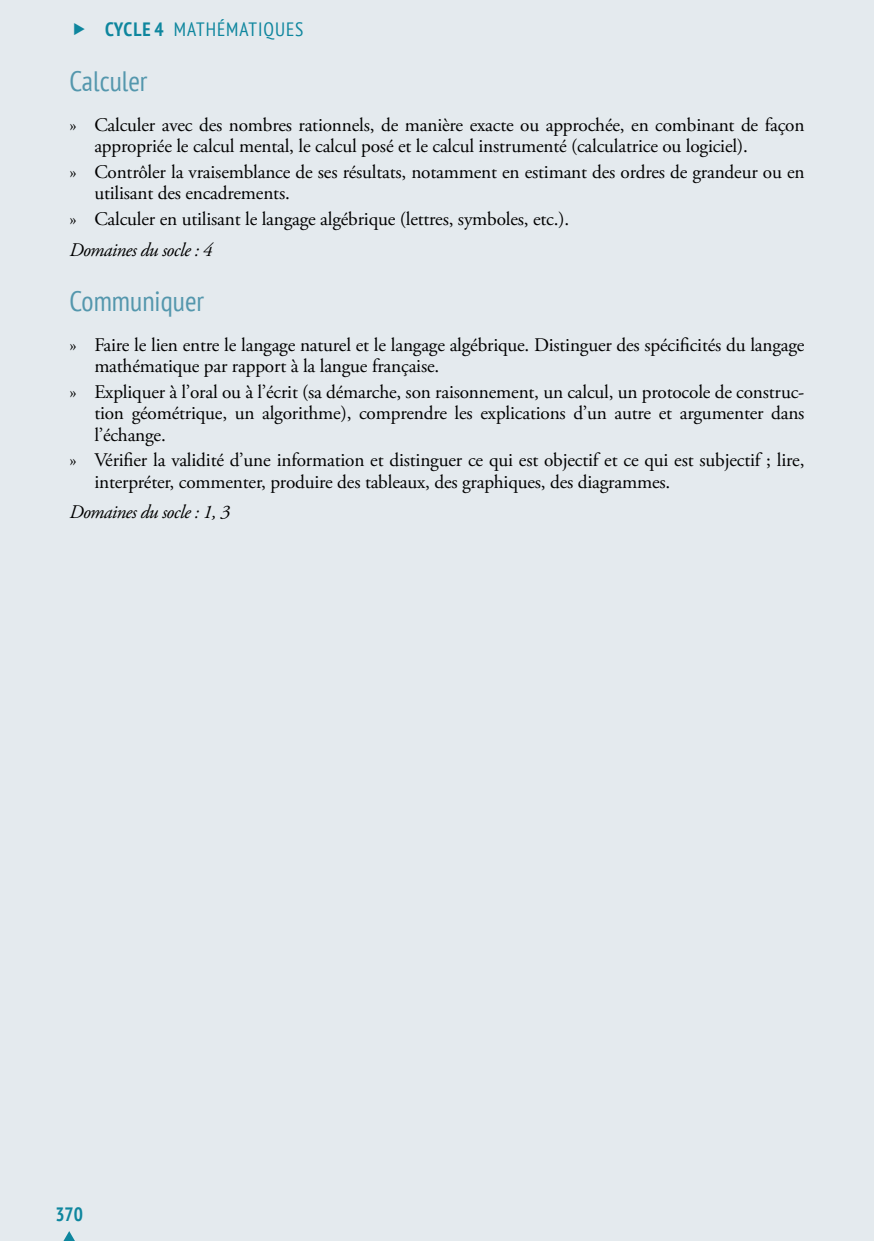
<style>
.page{position:relative;width:874px;height:1241px;background:#fff}
.page>*{position:absolute;margin:0;border:0;box-sizing:border-box;transform-origin:0 0}
.t1{font:condensed 28px "PT Sans";color:#5497ad}
.t2{font:19.25px/21px "Adobe Garamond Pro";letter-spacing:-.01em;color:#000}
.t3{font:italic 19.25px "Adobe Garamond Pro";letter-spacing:-.03em;color:#000}
.t4{font:condensed 19.25px "PT Sans";letter-spacing:.05em;color:#0e869e}
.t5{font:700 condensed 19.25px "PT Sans";color:#0e869e}
.s1{font-weight:700}
</style>
<div class="page">
<div style="left:0;top:0;width:873px;height:1240px;background:#e4eaee"></div>
<svg style="left:64px;top:1231px;width:11px;height:9px"></svg>
<p class="t4" style="left:105px;top:16px;width:200px"><span class="s1">Cycle 4</span> MATHÉMATIQUES</p>
<h1 class="t1" style="left:69px;top:63px;width:80px">Calculer</h1>
<p class="t2" style="left:94px;top:115px;width:711px;text-indent:-25px">» Calculer avec des nombres rationnels, de manière exacte ou approchée, en combinant de façon appropriée le calcul mental, le calcul posé et le calcul instrumenté (calculatrice ou logiciel).</p>
<p class="t2" style="left:94px;top:162px;width:711px;text-indent:-25px">» Contrôler la vraisemblance de ses résultats, notamment en estimant des ordres de grandeur ou en utilisant des encadrements.</p>
<p class="t2" style="left:69px;top:209px;width:501px">» Calculer en utilisant le langage algébrique (lettres, symboles, etc.).</p>
<p class="t3" style="left:69px;top:238px;width:144px">Domaines du socle : 4</p>
<h1 class="t1" style="left:69px;top:283px;width:136px">Communiquer</h1>
<p class="t2" style="left:94px;top:335px;width:711px;text-indent:-25px">» Faire le lien entre le langage naturel et le langage algébrique. Distinguer des spécificités du langage mathématique par rapport à la langue française.</p>
<p class="t2" style="left:94px;top:382px;width:711px;text-align:justify;text-indent:-25px">» Expliquer à l’oral ou à l’écrit (sa démarche, son raisonnement, un calcul, un protocole de construc&shy;tion géométrique, un algorithme), comprendre les explications d’un autre et argumenter dans l’échange.</p>
<p class="t2" style="left:94px;top:450px;width:711px;text-indent:-25px">» Vérifier la validité d’une information et distinguer ce qui est objectif et ce qui est subjectif ; lire, interpréter, commenter, produire des tableaux, des graphiques, des diagrammes.</p>
<p class="t3" style="left:69px;top:500px;width:162px">Domaines du socle : 1, 3</p>
<p class="t5" style="left:55px;top:1201px;width:29px">370</p>
</div>
